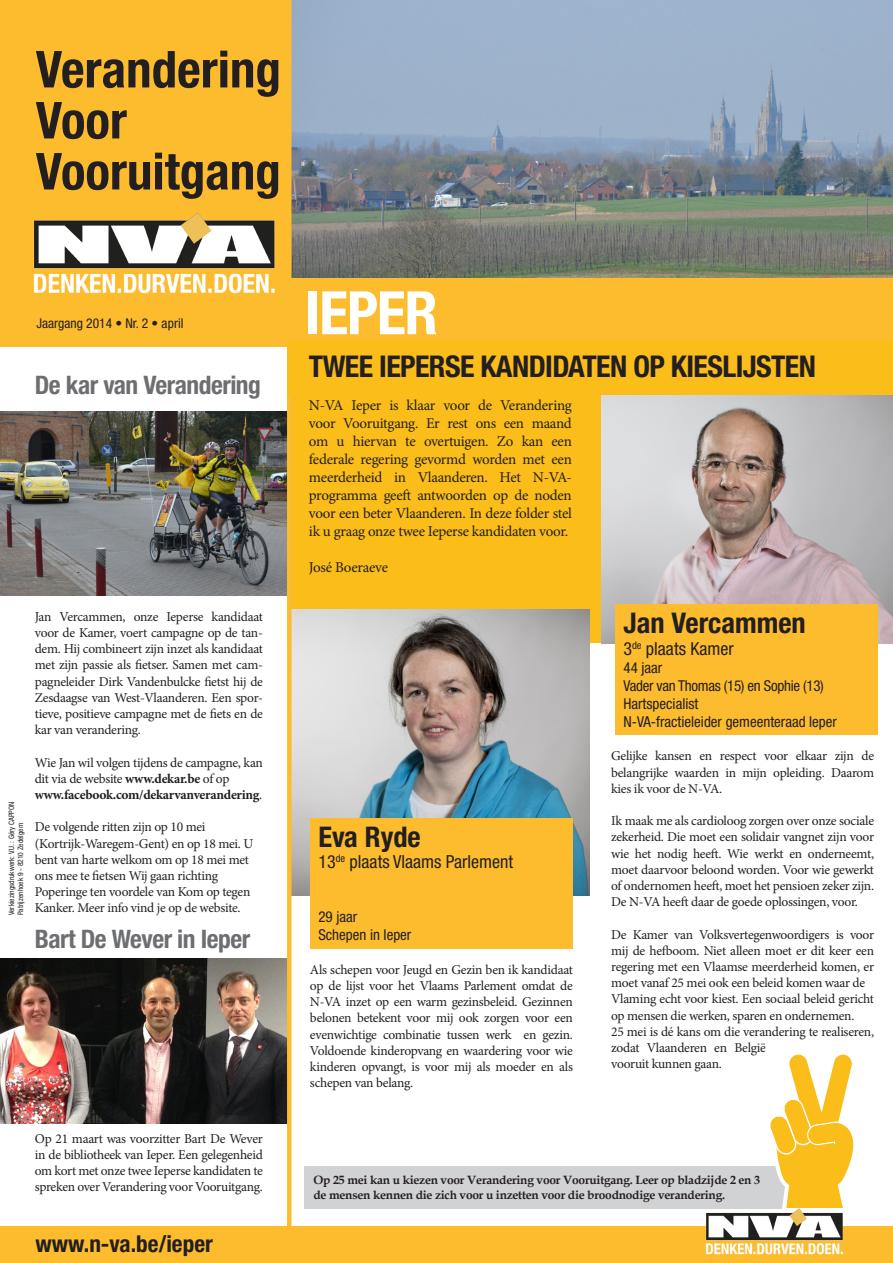
<style>
.page{position:relative;width:893px;height:1263px;background:#fff}
.page>*{position:absolute;margin:0;border:0;box-sizing:border-box;transform-origin:0 0}
.Gemeente{font:700 condensed 60px "Helvetica Neue LT Std";letter-spacing:-.02em;color:#fff}
.Hoofdtitel{font:700 condensed 51px "Helvetica Neue LT Std";color:#231f20}
.Gemeente-2{font:700 condensed 30px "Helvetica Neue LT Std";letter-spacing:-.02em;color:#231f20}
.Titel_Inleiding{font:700 condensed 28.5px "Helvetica Neue LT Std";color:#231f20}
.Titel_Inleiding-2{font:700 condensed 25.5px "Helvetica Neue LT Std";letter-spacing:-.02em;color:#6d6e71}
.Website{font:700 condensed 23.25px "Helvetica Neue LT Std";color:#231f20}
.Titel_Inleiding-3{font:condensed 18px "Helvetica Neue LT Std";color:#231f20}
.Tekst_Inleiding{font:15px/18px "Minion Pro";letter-spacing:-.02em;color:#231f20;text-align:justify}
.Titel_Inleiding-4{font:condensed 15px "Helvetica Neue LT Std";color:#231f20}
.Titel_Inleiding-5{font:condensed 15px "Helvetica Neue LT Std";letter-spacing:-.02em;color:#231f20}
.Tekst_Inleiding-2{font:13.5px/16.2px "Minion Pro";letter-spacing:-.02em;color:#231f20;text-align:justify}
.Titel_Inleiding-6{font:13.5px/16.2px "Minion Pro";letter-spacing:-.02em;color:#231f20;text-align:justify}
.Titel_Inleiding-7{font:700 13.5px "Minion Pro";letter-spacing:-.02em;color:#231f20}
.Uitgavedetails{font:condensed 13.5px "Helvetica Neue LT Std";color:#231f20}
.Nota_naast_V{font:700 12px "Book Antiqua";letter-spacing:-.02em;color:#231f20}
.Tekst_op_foto{font:condensed 7.5px "Helvetica Neue LT Std";color:#231f20}
.s1{font-weight:700}
.s2{font-weight:400}
</style>
<div class="page">
<div style="left:287px;top:391px;width:315px;height:252px;background:#fabd1a"></div>
<img style="left:292px;top:609px;width:297px;height:287px">
<div style="left:310px;top:818px;width:263px;height:131px;background:#fdbb2e"></div>
<div style="left:304px;top:1166px;width:503px;height:43px;background:#d1d2d4"></div>
<img style="left:292px;top:0;width:601px;height:279px">
<div style="left:9px;top:279px;width:884px;height:68px;background:#fdbb2e"></div>
<div style="left:0;top:1226px;width:893px;height:37px;background:#fdbb2e"></div>
<div style="left:0;top:0;width:289px;height:346px;background:#fdbb2e"></div>
<img style="left:33px;top:212px;width:242px;height:82px">
<svg style="left:770px;top:1054px;width:84px;height:154px"></svg>
<img style="left:705px;top:1208px;width:138px;height:47px">
<img style="left:0;top:411px;width:287px;height:184px">
<img style="left:0;top:959px;width:287px;height:165px">
<div style="left:287px;top:0;width:5px;height:1230px;background:#fdbb2e"></div>
<div style="left:287px;top:340px;width:606px;height:56px;background:#fabd1a"></div>
<img style="left:602px;top:396px;width:291px;height:247px">
<div style="left:615px;top:604px;width:263px;height:131px;background:#fdbb2e"></div>
<p class="Hoofdtitel" style="left:36px;top:38px;width:247px">Verandering</p>
<p class="Hoofdtitel" style="left:36px;top:89px;width:93px">Voor</p>
<p class="Hoofdtitel" style="left:36px;top:140px;width:247px">Vooruitgang</p>
<p class="Uitgavedetails" style="left:37px;top:315px;width:148px">Jaargang 2014 • Nr. 2 • april</p>
<p class="Titel_Inleiding-2" style="left:35px;top:369px;width:228px">De kar van Verandering</p>
<p class="Tekst_op_foto" style="left:7px;top:915px;width:115px;rotate:-90deg">Verkiezingsdrukwerk: V.U. : Géry CAPPON</p>
<p class="Tekst_op_foto" style="left:16px;top:915px;width:94px;rotate:-90deg">Patrijzenhoek 9 - 8210 Zedelgem</p>
<p class="Titel_Inleiding-6" style="left:35px;top:608px;width:230px">Jan Vercammen, onze Ieperse kandidaat voor de Kamer, voert campagne op de tan&shy;dem. Hij combineert zijn inzet als kandidaat met zijn passie als fietser. Samen met cam&shy;pagneleider Dirk Vandenbulcke fietst hij de Zesdaagse van West-Vlaanderen. Een spor&shy;tieve, positieve campagne met de fiets en de kar van verandering.</p>
<p class="Titel_Inleiding-6" style="left:35px;top:754px;width:230px">Wie Jan wil volgen tijdens de campagne, kan dit via de website <span class="s1">www.dekar.be</span> of op</p>
<p class="Titel_Inleiding-7" style="left:35px;top:785px;width:229px">www.facebook.com/dekarvanverandering<span class="s2">.</span></p>
<p class="Titel_Inleiding-6" style="left:35px;top:819px;width:220px;text-align:left">De volgende ritten zijn op 10 mei (Kortrijk-Waregem-Gent) en op 18 mei. U bent van harte welkom om op 18 mei met ons mee te fietsen Wij gaan richting</p>
<p class="Titel_Inleiding-6" style="left:35px;top:884px;width:217px">Poperinge ten voordele van Kom op tegen</p>
<p class="Titel_Inleiding-6" style="left:35px;top:900px;width:207px">Kanker. Meer info vind je op de website.</p>
<p class="Titel_Inleiding-2" style="left:35px;top:924px;width:217px">Bart De Wever in Ieper</p>
<p class="Titel_Inleiding-6" style="left:35px;top:1130px;width:230px">Op 21 maart was voorzitter Bart De Wever in de bibliotheek van Ieper. Een gelegenheid om kort met onze twee Ieperse kandidaten te spreken over Verandering voor Vooruitgang.</p>
<p class="Website" style="left:36px;top:1230px;width:179px">www.n-va.be/ieper</p>
<p class="Gemeente" style="left:305px;top:277px;width:134px">IEPER</p>
<p class="Gemeente-2" style="left:309px;top:348px;width:509px">TWEE IEPERSE KANDIDATEN OP KIESLIJSTEN</p>
<p class="Tekst_Inleiding" style="left:309px;top:396px;width:264px">N-VA Ieper is klaar voor de Verandering voor Vooruitgang. Er rest ons een maand om u hiervan te overtuigen. Zo kan een federale regering gevormd worden met een meerderheid in Vlaanderen. Het N-VA&shy;programma geeft antwoorden op de noden voor een beter Vlaanderen. In deze folder stel ik u graag onze twee Ieperse kandidaten voor.</p>
<p class="Tekst_Inleiding" style="left:309px;top:558px;width:81px">José Boeraeve</p>
<p class="Titel_Inleiding" style="left:318px;top:819px;width:104px">Eva Ryde</p>
<p class="Titel_Inleiding-3" style="left:318px;top:851px;width:196px">13<sup>de</sup> plaats Vlaams Parlement</p>
<p class="Titel_Inleiding-4" style="left:318px;top:908px;width:40px">29 jaar</p>
<p class="Titel_Inleiding-4" style="left:318px;top:926px;width:95px">Schepen in Ieper</p>
<p class="Tekst_Inleiding-2" style="left:310px;top:961px;width:264px">Als schepen voor Jeugd en Gezin ben ik kandidaat op de lijst voor het Vlaams Parlement omdat de N-VA inzet op een warm gezinsbeleid. Gezinnen belonen betekent voor mij ook zorgen voor een evenwichtige combinatie tussen werk en gezin.<br>Voldoende kinderopvang en waardering voor wie kinderen opvangt, is voor mij als moeder en als schepen van belang.</p>
<p class="Titel_Inleiding" style="left:623px;top:606px;width:184px">Jan Vercammen</p>
<p class="Titel_Inleiding-3" style="left:623px;top:638px;width:112px">3<sup>de</sup> plaats Kamer</p>
<p class="Titel_Inleiding-4" style="left:623px;top:659px;width:40px">44 jaar</p>
<p class="Titel_Inleiding-5" style="left:623px;top:677px;width:202px">Vader van Thomas (15) en Sophie (13)</p>
<p class="Titel_Inleiding-4" style="left:623px;top:695px;width:76px">Hartspecialist</p>
<p class="Titel_Inleiding-4" style="left:623px;top:713px;width:215px">N-VA-fractieleider gemeenteraad Ieper</p>
<p class="Tekst_Inleiding-2" style="left:611px;top:748px;width:264px">Gelijke kansen en respect voor elkaar zijn de belangrijke waarden in mijn opleiding. Daarom kies ik voor de N-VA.</p>
<p class="Tekst_Inleiding-2" style="left:611px;top:813px;width:264px">Ik maak me als cardioloog zorgen over onze sociale zekerheid. Die moet een solidair vangnet zijn voor wie het nodig heeft. Wie werkt en onderneemt, moet daarvoor beloond worden. Voor wie gewerkt of ondernomen heeft, moet het pensioen zeker zijn.<br>De N-VA heeft daar de goede oplossingen, voor.</p>
<p class="Tekst_Inleiding-2" style="left:611px;top:926px;width:264px">De Kamer van Volksvertegenwoordigers is voor mij de hefboom. Niet alleen moet er dit keer een regering met een Vlaamse meerderheid komen, er moet vanaf 25 mei ook een beleid komen waar de</p>
<p class="Tekst_Inleiding-2" style="left:611px;top:991px;width:264px">Vlaming echt voor kiest. Een sociaal beleid gericht op mensen die werken, sparen en ondernemen.</p>
<p class="Tekst_Inleiding-2" style="left:611px;top:1023px;width:264px;text-align:left">25 mei is dé kans om die verandering te realiseren, zodat Vlaanderen en België<br>vooruit kunnen gaan.</p>
<p class="Nota_naast_V" style="left:313px;top:1172px;width:448px">Op 25 mei kan u kiezen voor Verandering voor Vooruitgang. Leer op bladzijde 2 en 3</p>
<p class="Nota_naast_V" style="left:313px;top:1187px;width:413px">de mensen kennen die zich voor u inzetten voor die broodnodige verandering.</p>
</div>
